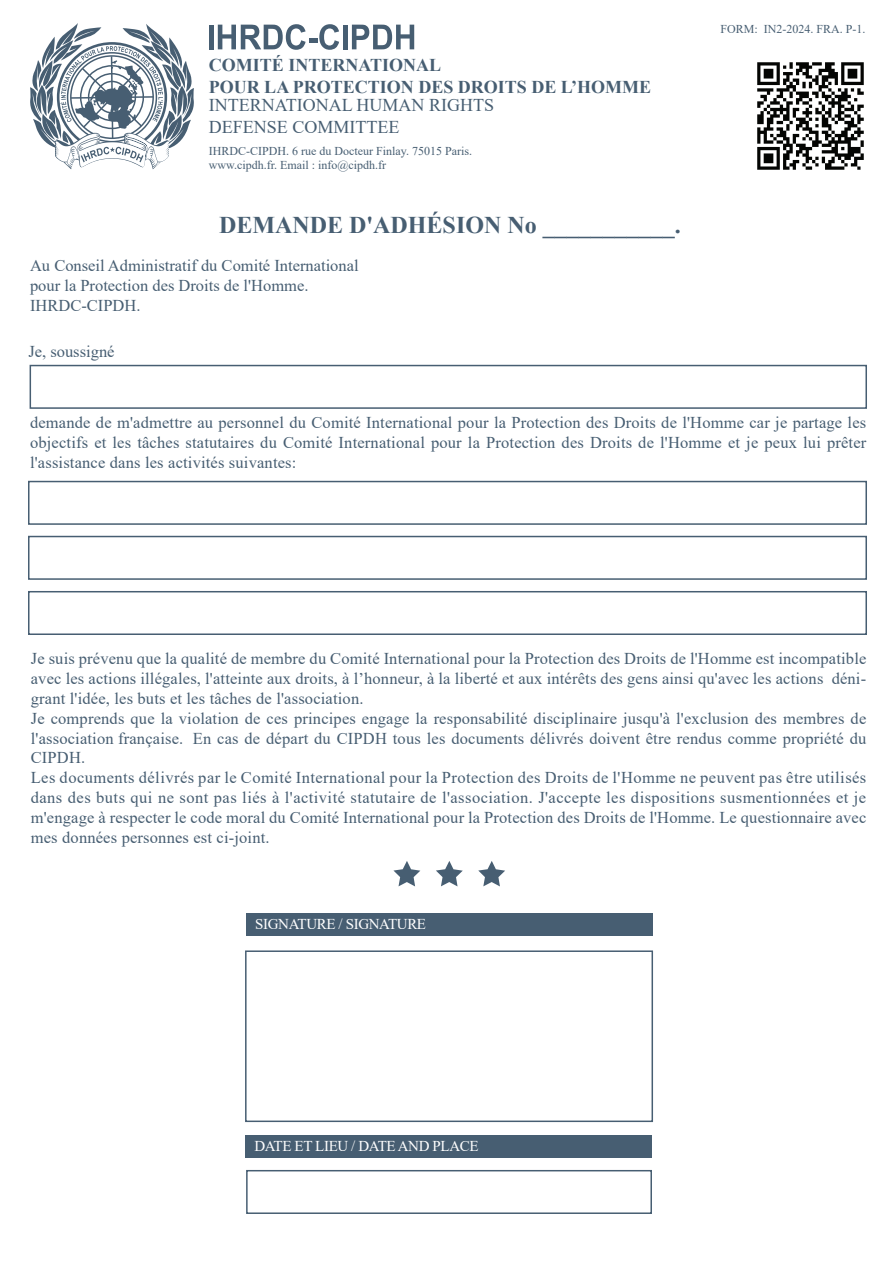
<style>
.page{position:relative;width:893px;height:1263px;background:#fff}
.page>*{position:absolute;margin:0;border:0;box-sizing:border-box;transform-origin:0 0}
.t1{font:700 24px "Times New Roman";color:#475e72}
.t2{font:700 18px/21.6px "Times New Roman";color:#475e72}
.t3{font:18px/21.6px "Times New Roman";color:#475e72}
.t4{font:16.5px/19.8px "Times New Roman";letter-spacing:.01em;color:#475e72}
.t5{font:15px "Times New Roman";letter-spacing:-.025em;color:#fff}
.t6{font:12px/14.4px "Times New Roman";color:#475e72}
</style>
<div class="page">
<svg style="left:30px;top:23px;width:164px;height:146px"></svg>
<hr style="left:209px;top:25px;width:4px;height:24px;background:#475e72">
<svg style="left:218px;top:24px;width:88px;height:26px"></svg>
<div style="left:309px;top:38px;width:9px;height:5px;background:#475e72"></div>
<svg style="left:319px;top:24px;width:20px;height:26px"></svg>
<div style="left:343px;top:25px;width:5px;height:24px;background:#475e72"></div>
<svg style="left:352px;top:25px;width:62px;height:24px"></svg>
<div style="left:246px;top:913px;width:406px;height:23px;background:#475e72"></div>
<div style="left:245px;top:950px;width:408px;height:172px;border:2px solid #475e72"></div>
<div style="left:30px;top:365px;width:837px;height:44px;border:2px solid #475e72"></div>
<div style="left:28px;top:481px;width:839px;height:44px;border:2px solid #475e72"></div>
<div style="left:28px;top:536px;width:839px;height:44px;border:2px solid #475e72"></div>
<div style="left:28px;top:591px;width:839px;height:44px;border:2px solid #475e72"></div>
<svg style="left:393px;top:861px;width:27px;height:25px"></svg>
<svg style="left:436px;top:861px;width:27px;height:25px"></svg>
<svg style="left:478px;top:861px;width:27px;height:25px"></svg>
<div style="left:246px;top:1136px;width:406px;height:22px;background:#475e72"></div>
<div style="left:246px;top:1170px;width:406px;height:44px;border:2px solid #475e72"></div>
<img style="left:757px;top:62px;width:107px;height:108px">
<p class="t2" style="left:209px;top:54px;width:444px">COMITÉ INTERNATIONAL<br>POUR LA PROTECTION DES DROITS DE L’HOMME</p>
<p class="t3" style="left:209px;top:94px;width:287px">INTERNATIONAL HUMAN RIGHTS<br>DEFENSE COMMITTEE</p>
<p class="t6" style="left:209px;top:143px;width:265px">IHRDC-CIPDH. 6 rue du Docteur Finlay. 75015 Paris. www.cipdh.fr. Email : info@cipdh.fr</p>
<h1 class="t1" style="left:219px;top:207px;width:463px">DEMANDE D'ADHÉSION No ___________.</h1>
<p class="t4" style="left:30px;top:255px;width:330px">Au Conseil Administratif du Comité International pour la Protection des Droits de l'Homme.<br>IHRDC-CIPDH.</p>
<p class="t4" style="left:28px;top:341px;width:88px">Je, soussigné</p>
<p class="t6" style="left:720px;top:22px;width:147px">FORM: IN2-2024. FRA. P-1.</p>
<p class="t4" style="left:30px;top:412px;width:838px;text-align:justify">demande de m'admettre au personnel du Comité International pour la Protection des Droits de l'Homme car je partage les objectifs et les tâches statutaires du Comité International pour la Protection des Droits de l'Homme et je peux lui prêter l'assistance dans les activités suivantes:</p>
<p class="t4" style="left:31px;top:648px;width:837px">Je suis prévenu que la qualité de membre du Comité International pour la Protection des Droits de l'Homme est incompatible avec les actions illégales, l'atteinte aux droits, à l’honneur, à la liberté et aux intérêts des gens ainsi qu'avec les actions déni&shy;grant l'idée, les buts et les tâches de l'association.<br>Je comprends que la violation de ces principes engage la responsabilité disciplinaire jusqu'à l'exclusion des membres de l'association française. En cas de départ du CIPDH tous les documents délivrés doivent être rendus comme propriété du CIPDH.<br>Les documents délivrés par le Comité International pour la Protection des Droits de l'Homme ne peuvent pas être utilisés dans des buts qui ne sont pas liés à l'activité statutaire de l'association. J'accepte les dispositions susmentionnées et je m'engage à respecter le code moral du Comité International pour la Protection des Droits de l'Homme. Le questionnaire avec mes données personnes est ci-joint.</p>
<p class="t5" style="left:255px;top:913px;width:172px">SIGNATURE / SIGNATURE</p>
<p class="t5" style="left:254px;top:1136px;width:226px">DATE ET LIEU / DATE AND PLACE</p>
</div>
